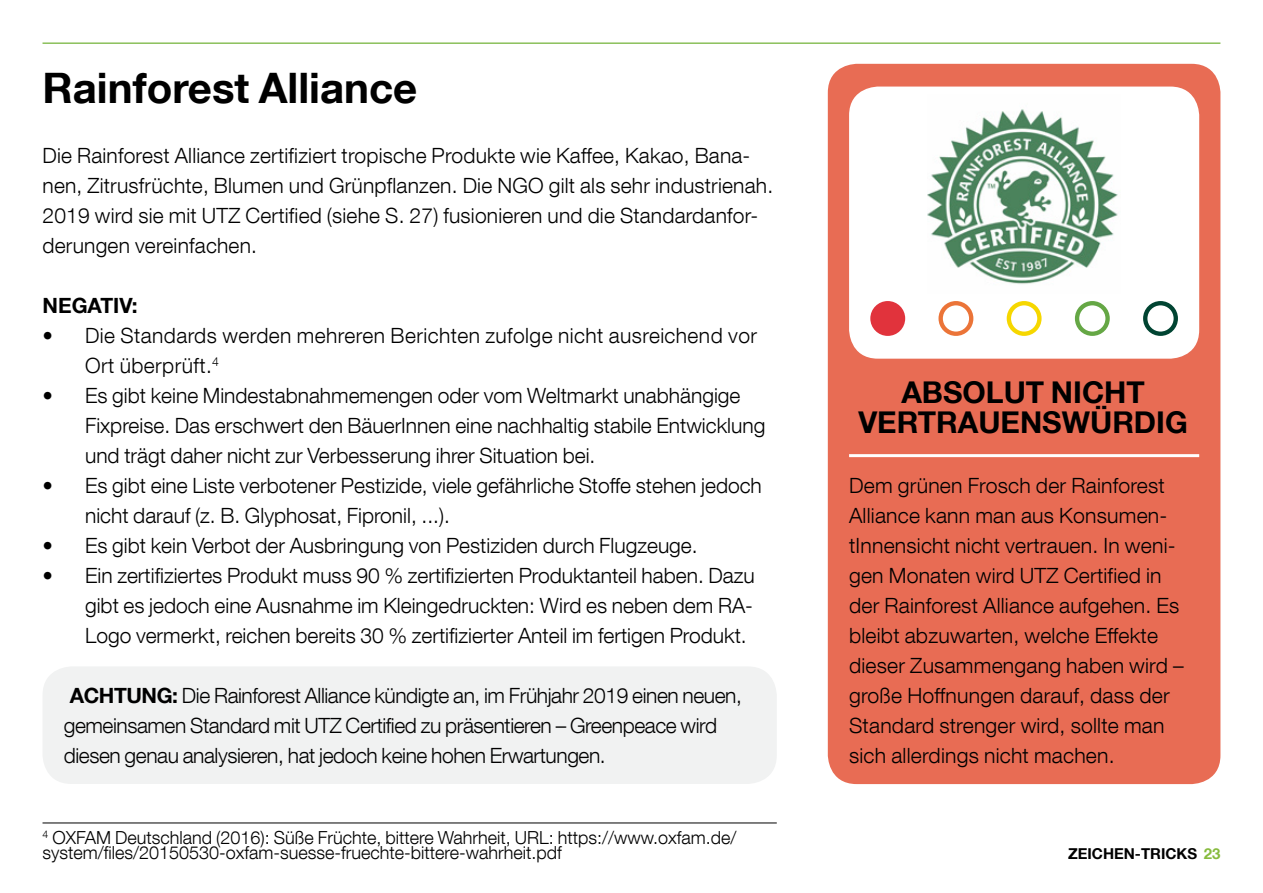
<style>
.page{position:relative;width:1263px;height:893px;background:#fff}
.page>*{position:absolute;margin:0;border:0;box-sizing:border-box;transform-origin:0 0}
.t1{font:700 42px "Helvetica Neue LT Com";color:#000}
.t2{font:700 30px/30px "Helvetica Neue LT Com";color:#000;text-align:center}
.t3{font:300 21px/30px "Helvetica Neue LT Com";color:#000}
.t4{font:300 21px/30px "Helvetica Neue LT Com";letter-spacing:-.02em;color:#000}
.t5{font:300 21px/30px "Helvetica Neue LT Com";letter-spacing:.02em;color:#000}
.t6{font:700 21px "Helvetica Neue LT Com";color:#000}
.t7{font:300 18px/15px "Helvetica Neue LT Com";color:#000}
.t8{font:700 15px "Helvetica Neue LT Com";color:#000}
.s1{font-weight:700}
.s2{color:#87bb3e}
</style>
<div class="page">
<hr style="left:43px;top:43px;width:1177px;height:1px;background:#7ab642">
<div style="left:43px;top:666px;width:734px;height:118px;background:#f1f2f2;border-radius:29px"></div>
<hr style="left:43px;top:822px;width:734px;height:1px;background:#000">
<div style="left:828px;top:64px;width:392px;height:720px;background:#e86c54;border-radius:29px"></div>
<div style="left:849px;top:87px;width:350px;height:272px;background:#fff;border-radius:29px"></div>
<hr style="left:849px;top:454px;width:350px;height:3px;background:#fff">
<div style="left:1143px;top:301px;width:35px;height:35px;border:4px solid #004432;border-radius:50%"></div>
<svg style="left:1077px;top:303px;width:30px;height:31px"></svg>
<div style="left:1075px;top:301px;width:35px;height:35px;border:4px solid #65a745;border-radius:50%"></div>
<div style="left:1007px;top:301px;width:34px;height:35px;border:4px solid #f6d700;border-radius:50%"></div>
<div style="left:938px;top:301px;width:35px;height:35px;border:4px solid #eb7438;border-radius:50%"></div>
<div style="left:872px;top:303px;width:31px;height:31px;background:#e1333c;border-radius:50%"></div>
<div style="left:870px;top:301px;width:35px;height:35px;border:4px solid #e1333c;border-radius:50%"></div>
<img style="left:928px;top:109px;width:190px;height:175px">
<h1 class="t1" style="left:43px;top:61px;width:376px">Rainforest Alliance</h1>
<p class="t3" style="left:43px;top:140px;width:732px">Die Rainforest Alliance zertifiziert tropische Produkte wie Kaffee, Kakao, Bana&shy;nen, Zitrusfrüchte, Blumen und Grünpflanzen. Die NGO gilt als sehr industrienah.<br>2019 wird sie mit UTZ Certified (siehe S. 27) fusionieren und die Standardanfor&shy;derungen vereinfachen.</p>
<p class="t6" style="left:43px;top:292px;width:96px">NEGATIV:</p>
<p class="t5" style="left:85px;top:320px;width:673px;text-indent:-43px">• Die Standards werden mehreren Berichten zufolge nicht ausreichend vor<br>Ort überprüft.<sup>4</sup></p>
<p class="t3" style="left:85px;top:380px;width:682px;text-indent:-43px">• Es gibt keine Mindestabnahmemengen oder vom Weltmarkt unabhängige<br>Fixpreise. Das erschwert den BäuerInnen eine nachhaltig stabile Entwicklung und trägt daher nicht zur Verbesserung ihrer Situation bei.</p>
<p class="t3" style="left:85px;top:470px;width:678px;text-indent:-43px">• Es gibt eine Liste verbotener Pestizide, viele gefährliche Stoffe stehen jedoch nicht darauf (z. B. Glyphosat, Fipronil, ...).</p>
<p class="t3" style="left:43px;top:530px;width:657px">• Es gibt kein Verbot der Ausbringung von Pestiziden durch Flugzeuge.</p>
<p class="t3" style="left:85px;top:560px;width:671px;text-align:justify;text-indent:-43px">• Ein zertifiziertes Produkt muss 90 % zertifizierten Produktanteil haben. Dazu gibt es jedoch eine Ausnahme im Kleingedruckten: Wird es neben dem RA-Logo vermerkt, reichen bereits 30 % zertifizierter Anteil im fertigen Produkt.</p>
<p class="t4" style="left:64px;top:680px;width:680px"><span class="s1">ACHTUNG:</span> Die Rainforest Alliance kündigte an, im Frühjahr 2019 einen neuen, gemeinsamen Standard mit UTZ Certified zu präsentieren – Greenpeace wird diesen genau analysieren, hat jedoch keine hohen Erwartungen.</p>
<p class="t7" style="left:43px;top:830px;width:695px"><sup>4</sup> OXFAM Deutschland (2016): Süße Früchte, bittere Wahrheit, URL: https://www.oxfam.de/ system/files/20150530-oxfam-suesse-fruechte-bittere-wahrheit.pdf</p>
<h2 class="t2" style="left:858px;top:376px;width:331px">ABSOLUT NICHT<br>VERTRAUENSWÜRDIG</h2>
<p class="t3" style="left:849px;top:470px;width:336px">Dem grünen Frosch der Rainforest Alliance kann man aus Konsumen&shy;tInnensicht nicht vertrauen. In weni&shy;gen Monaten wird UTZ Certified in der Rainforest Alliance aufgehen. Es bleibt abzuwarten, welche Effekte dieser Zusammengang haben wird – große Hoffnungen darauf, dass der Standard strenger wird, sollte man sich allerdings nicht machen.</p>
<p class="t8" style="left:1068px;top:844px;width:154px">ZEICHEN-TRICKS <span class="s2">23</span></p>
</div>
